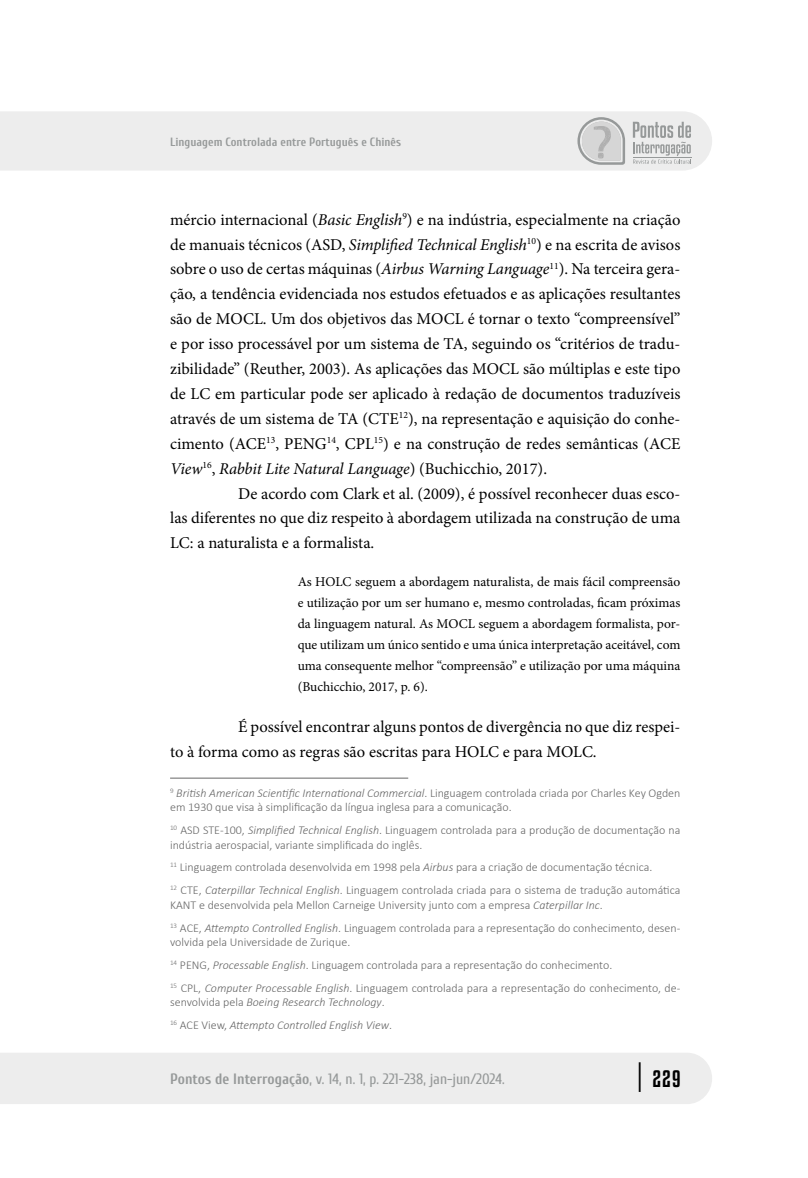
<style>
.page{position:relative;width:808px;height:1178px;background:#fff}
.page>*{position:absolute;margin:0;border:0;box-sizing:border-box;transform-origin:0 0}
.t1{font:21px "Kenyan Coffee Rg";color:#000}
.t2{font:16.5px/24.9px "Minion Pro";color:#000}
.t3{font:italic 16.5px "Minion Pro";letter-spacing:-.015em;color:#000}
.t4{font:15px "Cuprum";color:#969999}
.t5{font:13.5px/21px "Minion Pro";color:#000;text-align:justify}
.t6{font:300 12px/23px "Calibri";color:#666}
.t7{font:italic 300 12px/23px "Calibri";color:#666}
.t8{font:700 12px "Cuprum";color:#969999}
.s1{font-style:italic}
.s2{font-style:normal}
.s3{font-weight:700}
.s4{font-size:26.85px}
</style>
<div class="page">
<div style="left:0;top:1053px;width:712px;height:51px;background:#ededed"></div>
<div style="left:0;top:111px;width:712px;height:60px;background:#ededed"></div>
<svg style="left:633px;top:122px;width:58px;height:42px;background:#cecfcf"></svg>
<hr style="left:633px;top:157px;width:58px;height:1px;background:#969999">
<svg style="left:577px;top:117px;width:48px;height:48px;background:#cecece"></svg>
<hr style="left:170px;top:778px;width:238px;height:1px;background:#666">
<p class="t8" style="left:170px;top:133px;width:232px">Linguagem Controlada entre Português e Chinês</p>
<p class="t2" style="left:170px;top:207px;width:512px">mércio internacional (<span class="s1">Basic English</span><sup>9</sup>) e na indústria, especialmente na criação</p>
<p class="t2" style="left:170px;top:232px;width:512px">de manuais técnicos (ASD, <span class="s1">Simplified Technical English</span><sup>10</sup>) e na escrita de avisos</p>
<p class="t2" style="left:170px;top:257px;width:512px">sobre o uso de certas máquinas (<span class="s1">Airbus Warning Language</span><sup>11</sup>). Na terceira gera-</p>
<p class="t2" style="left:170px;top:282px;width:512px">ção, a tendência evidenciada nos estudos efetuados e as aplicações resultantes</p>
<p class="t2" style="left:170px;top:307px;width:512px">são de MOCL. Um dos objetivos das MOCL é tornar o texto “compreensível”</p>
<p class="t2" style="left:170px;top:331px;width:512px">e por isso processável por um sistema de TA, seguindo os “critérios de tradu-</p>
<p class="t2" style="left:170px;top:356px;width:512px">zibilidade” (Reuther, 2003). As aplicações das MOCL são múltiplas e este tipo</p>
<p class="t2" style="left:170px;top:381px;width:512px">de LC em particular pode ser aplicado à redação de documentos traduzíveis</p>
<p class="t2" style="left:170px;top:406px;width:512px">através de um sistema de TA (CTE<sup>12</sup>), na representação e aquisição do conhe-</p>
<p class="t2" style="left:170px;top:431px;width:512px">cimento (ACE<sup>13</sup>, PENG<sup>14</sup>, CPL<sup>15</sup>) e na construção de redes semânticas (ACE</p>
<p class="t3" style="left:170px;top:457px;width:378px">View<sup>16</sup><span class="s2">,</span> Rabbit Lite Natural Language<span class="s2">) (Buchicchio, 2017).</span></p>
<p class="t2" style="left:238px;top:481px;width:444px">De acordo com Clark et al. (2009), é possível reconhecer duas esco-</p>
<p class="t2" style="left:170px;top:506px;width:512px">las diferentes no que diz respeito à abordagem utilizada na construção de uma</p>
<p class="t2" style="left:170px;top:531px;width:206px">LC: a naturalista e a formalista.</p>
<p class="t5" style="left:298px;top:571px;width:384px">As HOLC seguem a abordagem naturalista, de mais fácil compreensão e utilização por um ser humano e, mesmo controladas, ficam próximas da linguagem natural. As MOCL seguem a abordagem formalista, por&shy;que utilizam um único sentido e uma única interpretação aceitável, com uma consequente melhor “compreensão” e utilização por uma máquina (Buchicchio, 2017, p. 6).</p>
<p class="t2" style="left:170px;top:715px;width:512px;text-indent:68px">É possível encontrar alguns pontos de divergência no que diz respei&shy;to à forma como as regras são escritas para HOLC e para MOLC.</p>
<p class="t6" style="left:170px;top:785px;width:512px;line-height:14.4px"><sup>9</sup> <span class="s1">British American Scientific International Commercial</span>. Linguagem controlada criada por Charles Key Ogden em 1930 que visa à simplificação da língua inglesa para a comunicação.</p>
<p class="t6" style="left:170px;top:823px;width:512px;line-height:14.4px"><sup>10</sup> ASD STE-100, <span class="s1">Simplified Technical English</span>. Linguagem controlada para a produção de documentação na indústria aerospacial, variante simplificada do inglês.</p>
<p class="t6" style="left:170px;top:856px;width:512px"><sup>11</sup> Linguagem controlada desenvolvida em 1998 pela <span class="s1">Airbus</span> para a criação de documentação técnica.<br><sup>12</sup> CTE, <span class="s1">Caterpillar Technical English</span>. Linguagem controlada criada para o sistema de tradução automática</p>
<p class="t6" style="left:170px;top:893px;width:512px">KANT e desenvolvida pela Mellon Carneige University junto com a empresa <span class="s1">Caterpillar Inc</span>.<br><sup>13</sup> ACE, <span class="s1">Attempto Controlled English</span>. Linguagem controlada para a representação do conhecimento, desen-</p>
<p class="t6" style="left:170px;top:930px;width:512px">volvida pela Universidade de Zurique.<br><sup>14</sup> PENG, <span class="s1">Processable English</span>. Linguagem controlada para a representação do conhecimento.<br><sup>15</sup> CPL, <span class="s1">Computer Processable English</span>. Linguagem controlada para a representação do conhecimento, de-</p>
<p class="t7" style="left:170px;top:990px;width:224px"><span class="s2">senvolvida pela</span> Boeing Research Technology<span class="s2">.<br></span><sup>16</sup> <span class="s2">ACE View,</span> Attempto Controlled English View<span class="s2">.</span></p>
<p class="t4" style="left:170px;top:1068px;width:336px"><span class="s3">Pontos de Interrogação</span>, v. 14, n. 1, p. 221-238, jan-jun/2024.</p>
<p class="t1" style="left:637px;top:1065px;width:44px"><span class="s4">|</span> 229</p>
</div>
